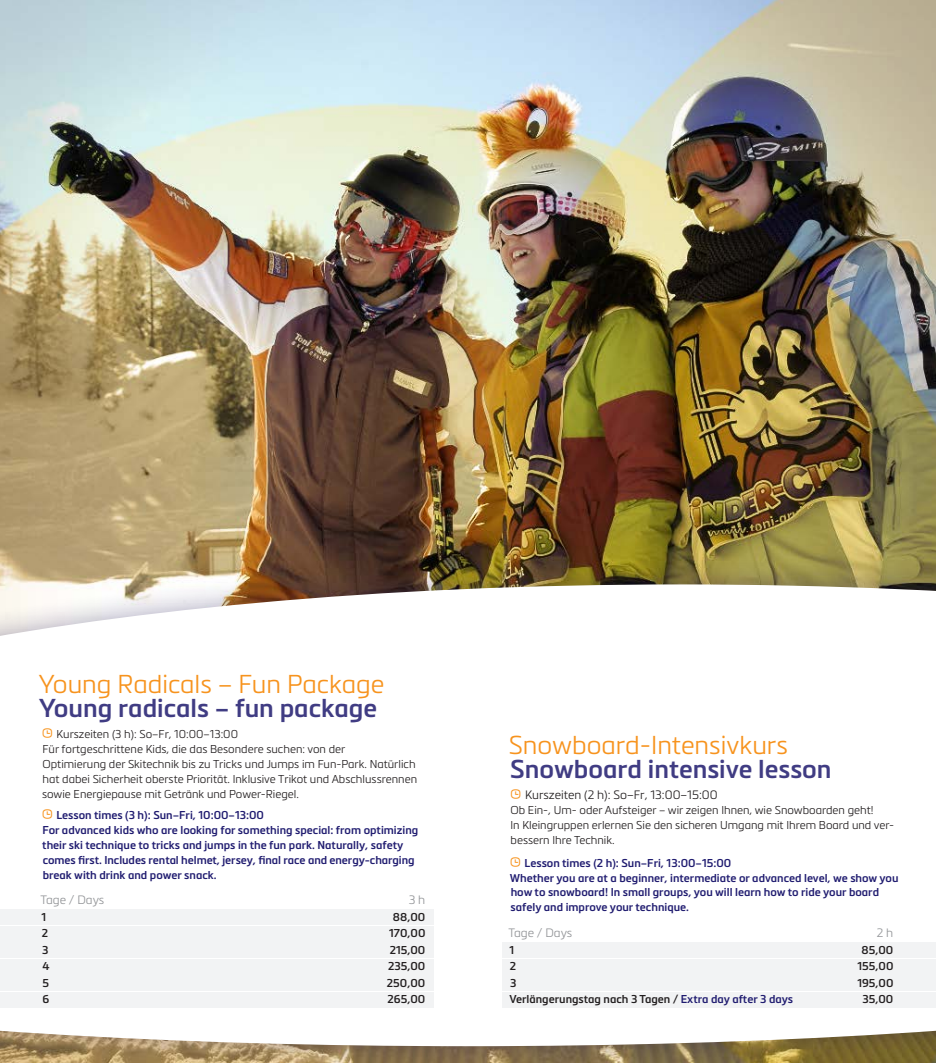
<style>
.page{position:relative;width:936px;height:1063px;background:#fff}
.page>*{position:absolute;margin:0;border:0;box-sizing:border-box;transform-origin:0 0}
.t1{font:600 25.5px "Metronic Pro";color:#403c83}
.t2{font:300 25.5px "Metronic Pro";color:#f7931d}
.t3{font:300 12px "Metronic Pro";color:#231f20}
.t4{font:300 12px "Metronic Pro";color:#939598}
.t5{font:600 11.25px/15px "Metronic Pro";color:#201c70}
.t6{font:300 11.25px/15px "Metronic Pro";color:#231f20}
.t7{font:600 11.25px "Metronic Pro";color:#231f20}
.s1{font-size:22.5px;color:#f7931d}
.s2{font-weight:300;font-size:22.5px;color:#f7931d}
.s3{color:#201c70}
</style>
<div class="page">
<img style="left:0;top:0;width:935px;height:557px">
<div style="left:0;top:557px;width:935px;height:290px;background:#221953;opacity:.4"></div>
<svg style="left:0;top:584px;width:935px;height:69px"></svg>
<div style="left:0;top:859px;width:935px;height:204px;background:#221953;opacity:.4"></div>
<svg style="left:0;top:983px;width:935px;height:63px"></svg>
<div style="left:0;top:653px;width:935px;height:330px;background:#fff"></div>
<div style="left:0;top:992px;width:434px;height:16px;background:#f2f3f4"></div>
<div style="left:0;top:959px;width:434px;height:15px;background:#f2f3f4"></div>
<div style="left:0;top:926px;width:434px;height:15px;background:#f2f3f4"></div>
<div style="left:0;top:976px;width:434px;height:15px;background:#f2f3f4"></div>
<div style="left:0;top:943px;width:434px;height:15px;background:#f2f3f4"></div>
<div style="left:0;top:909px;width:434px;height:16px;background:#f2f3f4"></div>
<div style="left:502px;top:992px;width:433px;height:16px;background:#f2f3f4"></div>
<div style="left:502px;top:959px;width:433px;height:15px;background:#f2f3f4"></div>
<div style="left:502px;top:976px;width:433px;height:15px;background:#f2f3f4"></div>
<div style="left:502px;top:942px;width:433px;height:15px;background:#f2f3f4"></div>
<h1 class="t2" style="left:39px;top:667px;width:347px">Young Radicals – Fun Package</h1>
<h1 class="t1" style="left:39px;top:692px;width:339px">Young radicals – fun package</h1>
<p class="t6" style="left:41px;top:726px;width:377px"><span class="s1">∈</span> Kurszeiten (3 h): So–Fr, 10:00–13:00<br>Für fortgeschrittene Kids, die das Besondere suchen: von der<br>Optimierung der Skitechnik bis zu Tricks und Jumps im Fun-Park. Natürlich hat dabei Sicherheit oberste Priorität. Inklusive Trikot und Abschlussrennen sowie Energiepause mit Getränk und Power-Riegel.</p>
<p class="t5" style="left:41px;top:807px;width:378px"><span class="s2">∈</span> Lesson times (3 h): Sun–Fri, 10:00–13:00<br>For advanced kids who are looking for something special: from optimizing their ski technique to tricks and jumps in the fun park. Naturally, safety comes first. Includes rental helmet, jersey, final race and energy-charging break with drink and power snack.</p>
<p class="t4" style="left:41px;top:892px;width:65px">Tage / Days</p>
<p class="t4" style="left:408px;top:892px;width:18px">3 h</p>
<p class="t7" style="left:41px;top:910px;width:6px">1</p>
<p class="t7" style="left:393px;top:910px;width:34px">88,00</p>
<p class="t7" style="left:42px;top:926px;width:8px">2</p>
<p class="t7" style="left:389px;top:926px;width:38px">170,00</p>
<p class="t7" style="left:42px;top:943px;width:8px">3</p>
<p class="t7" style="left:389px;top:943px;width:37px">215,00</p>
<p class="t7" style="left:42px;top:959px;width:9px">4</p>
<p class="t7" style="left:388px;top:959px;width:39px">235,00</p>
<p class="t7" style="left:42px;top:976px;width:8px">5</p>
<p class="t7" style="left:387px;top:976px;width:40px">250,00</p>
<p class="t7" style="left:43px;top:992px;width:8px">6</p>
<p class="t7" style="left:387px;top:992px;width:39px">265,00</p>
<h1 class="t2" style="left:508px;top:728px;width:281px">Snowboard-Intensivkurs</h1>
<h1 class="t1" style="left:510px;top:753px;width:323px">Snowboard intensive lesson</h1>
<p class="t3" style="left:509px;top:786px;width:209px"><span class="s1">∈</span> Kurszeiten (2 h): So–Fr, 13:00–15:00</p>
<p class="t6" style="left:510px;top:802px;width:385px">Ob Ein-, Um- oder Aufsteiger – wir zeigen Ihnen, wie Snowboarden geht!<br>In Kleingruppen erlernen Sie den sicheren Umgang mit Ihrem Board und ver&shy;bessern Ihre Technik.</p>
<p class="t5" style="left:509px;top:855px;width:391px"><span class="s2">∈</span> Lesson times (2 h): Sun–Fri, 13:00–15:00<br>Whether you are at a beginner, intermediate or advanced level, we show you how to snowboard! In small groups, you will learn how to ride your board safely and improve your technique.</p>
<p class="t4" style="left:508px;top:925px;width:65px">Tage / Days</p>
<p class="t4" style="left:876px;top:925px;width:18px">2 h</p>
<p class="t7" style="left:509px;top:943px;width:6px">1</p>
<p class="t7" style="left:861px;top:943px;width:33px">85,00</p>
<p class="t7" style="left:509px;top:959px;width:8px">2</p>
<p class="t7" style="left:857px;top:959px;width:37px">155,00</p>
<p class="t7" style="left:510px;top:976px;width:8px">3</p>
<p class="t7" style="left:857px;top:976px;width:38px">195,00</p>
<p class="t7" style="left:509px;top:992px;width:285px">Verlängerungstag nach 3 Tagen / <span class="s3">Extra day after 3 days</span></p>
<p class="t7" style="left:862px;top:992px;width:32px">35,00</p>
</div>
